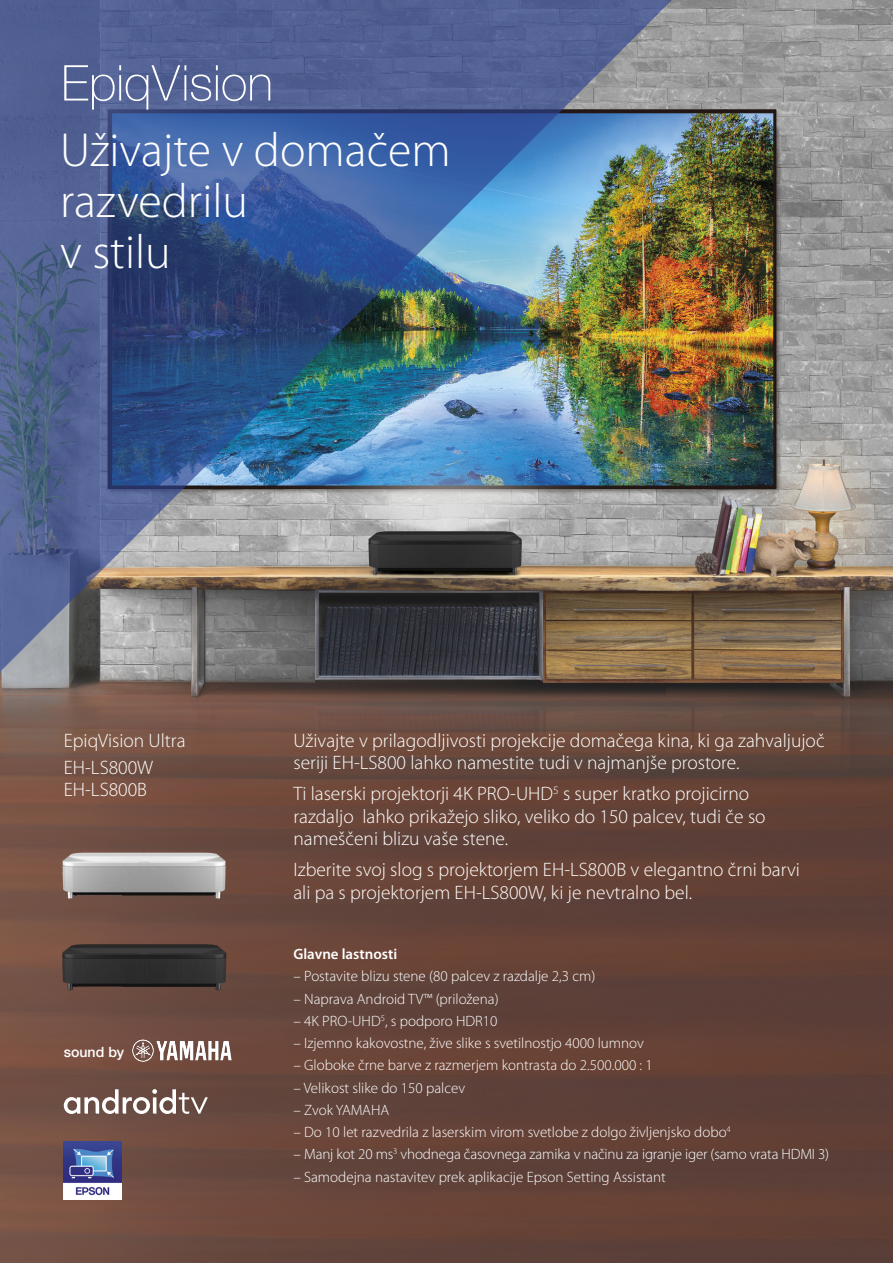
<style>
.page{position:relative;width:893px;height:1263px;background:#fff}
.page>*{position:absolute;margin:0;border:0;box-sizing:border-box;transform-origin:0 0}
.Headline_WO{font:300 48px/51px "Myriad Pro";color:#fff}
.Intro_Copy_WO{font:300 19.5px/22.5px "Myriad Pro";color:#fff}
.A4_Body_Copy{font:300 15px "Myriad Pro";color:#fff}
.A4_Body_Copy-2{font:600 15px "Myriad Pro";color:#fff}
.t1{font:500 14.1px "Helvetica Neue LT";color:#fff}
</style>
<div class="page">
<img style="left:0;top:0;width:893px;height:1263px">
<img style="left:0;top:0;width:672px;height:672px">
<img style="left:132px;top:1038px;width:100px;height:24px">
<svg style="left:64px;top:1089px;width:144px;height:25px"></svg>
<img style="left:60px;top:940px;width:170px;height:54px">
<img style="left:60px;top:848px;width:170px;height:54px">
<svg style="left:64px;top:65px;width:206px;height:45px;background:#6a77a2"></svg>
<img style="left:64px;top:1141px;width:58px;height:58px">
<p class="Headline_WO" style="left:60px;top:125px;width:392px">Uživajte v domačem razvedrilu<br>v stilu</p>
<p class="Intro_Copy_WO" style="left:64px;top:729px;width:123px">EpiqVision Ultra</p>
<p class="Intro_Copy_WO" style="left:64px;top:756px;width:91px">EH-LS800W<br>EH-LS800B</p>
<p class="t1" style="left:64px;top:1043px;width:62px">sound by</p>
<p class="Intro_Copy_WO" style="left:293px;top:729px;width:533px">Uživajte v prilagodljivosti projekcije domačega kina, ki ga zahvaljujoč seriji EH-LS800 lahko namestite tudi v najmanjše prostore.</p>
<p class="Intro_Copy_WO" style="left:293px;top:783px;width:474px">Ti laserski projektorji 4K PRO-UHD<sup>5</sup> s super kratko projicirno razdaljo lahko prikažejo sliko, veliko do 150 palcev, tudi če so nameščeni blizu vaše stene.</p>
<p class="Intro_Copy_WO" style="left:293px;top:859px;width:508px">Izberite svoj slog s projektorjem EH-LS800B v elegantno črni barvi ali pa s projektorjem EH-LS800W, ki je nevtralno bel.</p>
<p class="A4_Body_Copy-2" style="left:293px;top:946px;width:105px">Glavne lastnosti</p>
<p class="A4_Body_Copy" style="left:293px;top:968px;width:303px">– Postavite blizu stene (80 palcev z razdalje 2,3 cm)</p>
<p class="A4_Body_Copy" style="left:293px;top:990px;width:207px">– Naprava Android TV™ (priložena)</p>
<p class="A4_Body_Copy" style="left:293px;top:1012px;width:206px">– 4K PRO-UHD<sup>5</sup>, s podporo HDR10</p>
<p class="A4_Body_Copy" style="left:293px;top:1035px;width:352px">– Izjemno kakovostne, žive slike s svetilnostjo 4000 lumnov</p>
<p class="A4_Body_Copy" style="left:293px;top:1057px;width:361px">– Globoke črne barve z razmerjem kontrasta do 2.500.000 : 1</p>
<p class="A4_Body_Copy" style="left:293px;top:1079px;width:173px">– Velikost slike do 150 palcev</p>
<p class="A4_Body_Copy" style="left:293px;top:1102px;width:97px">– Zvok YAMAHA</p>
<p class="A4_Body_Copy" style="left:293px;top:1124px;width:439px">– Do 10 let razvedrila z laserskim virom svetlobe z dolgo življenjsko dobo<sup>4</sup></p>
<p class="A4_Body_Copy" style="left:293px;top:1146px;width:537px">– Manj kot 20 ms<sup>3</sup> vhodnega časovnega zamika v načinu za igranje iger (samo vrata HDMI 3)</p>
<p class="A4_Body_Copy" style="left:293px;top:1168px;width:374px">– Samodejna nastavitev prek aplikacije Epson Setting Assistant</p>
</div>
